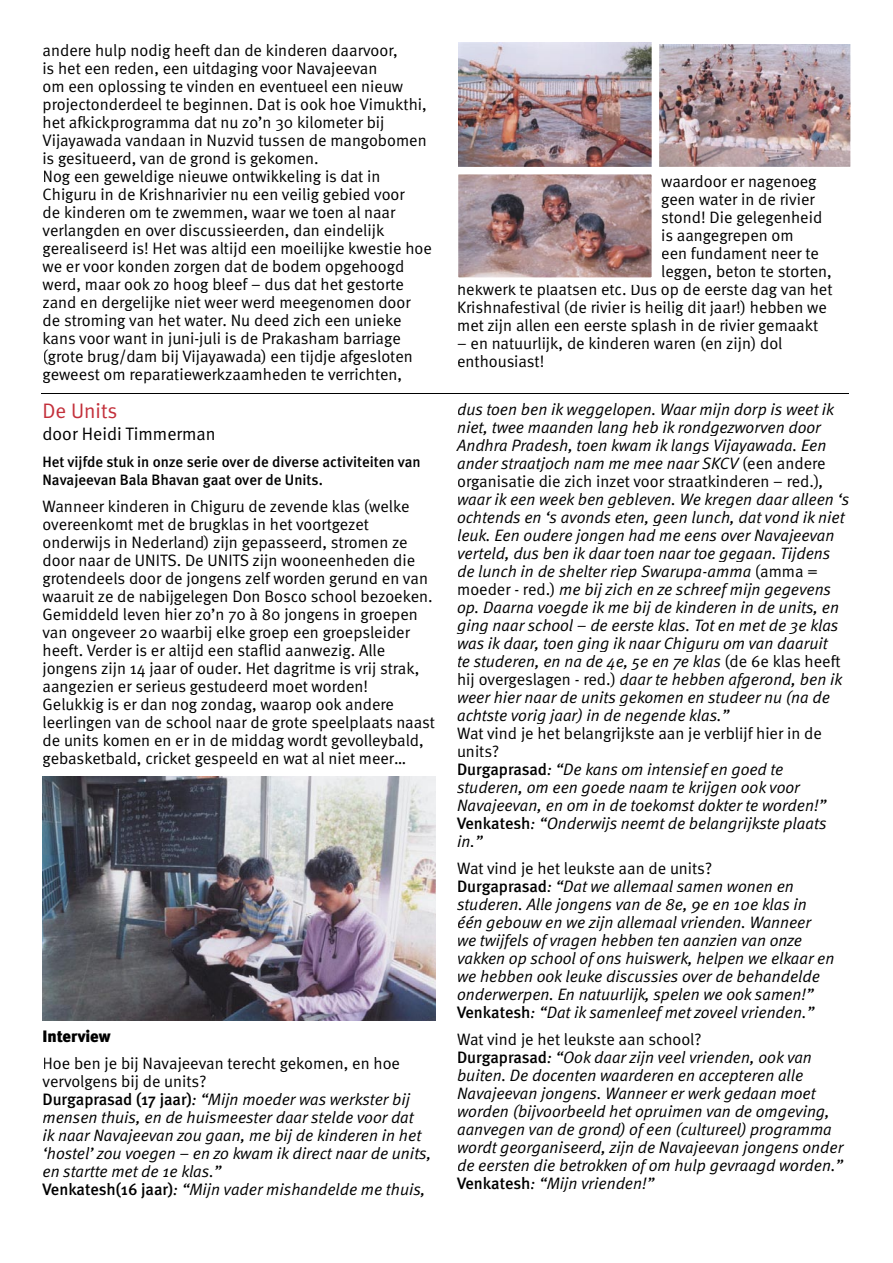
<style>
.page{position:relative;width:893px;height:1263px;background:#fff}
.page>*{position:absolute;margin:0;border:0;box-sizing:border-box;transform-origin:0 0}
.t1{font:21px "Meta Normal";color:#c3303b}
.t2{font:18px "Meta Normal";color:#000}
.t3{font:italic 16.5px/18px "Meta Normal";color:#000}
.t4{font:16.5px/18px "Meta Normal";color:#000}
.t5{font:900 16.5px "Meta";color:#000}
.t6{font:500 15px/18px "Meta";color:#000}
.s1{font-style:normal}
.s2{font-family:"Meta";font-weight:500;font-style:normal}
</style>
<div class="page">
<hr style="left:41px;top:393px;width:808px;height:1px;background:#000">
<img style="left:43px;top:776px;width:393px;height:244px">
<img style="left:458px;top:42px;width:393px;height:236px">
<p class="t4" style="left:43px;top:41px;width:391px">andere hulp nodig heeft dan de kinderen daarvoor,<br>is het een reden, een uitdaging voor Navajeevan<br>om een oplossing te vinden en eventueel een nieuw projectonderdeel te beginnen. Dat is ook hoe Vimukthi, het afkickprogramma dat nu zo’n 30 kilometer bij Vijayawada vandaan in Nuzvid tussen de mangobomen is gesitueerd, van de grond is gekomen.<br>Nog een geweldige nieuwe ontwikkeling is dat in Chiguru in de Krishnarivier nu een veilig gebied voor<br>de kinderen om te zwemmen, waar we toen al naar verlangden en over discussieerden, dan eindelijk gerealiseerd is! Het was altijd een moeilijke kwestie hoe we er voor konden zorgen dat de bodem opgehoogd werd, maar ook zo hoog bleef – dus dat het gestorte zand en dergelijke niet weer werd meegenomen door de stroming van het water. Nu deed zich een unieke kans voor want in juni-juli is de Prakasham barriage (grote brug/dam bij Vijayawada) een tijdje afgesloten geweest om reparatiewerkzaamheden te verrichten,</p>
<p class="t1" style="left:43px;top:399px;width:77px">De Units</p>
<p class="t2" style="left:43px;top:423px;width:175px">door Heidi Timmerman</p>
<p class="t6" style="left:43px;top:452px;width:380px">Het vijfde stuk in onze serie over de diverse activiteiten van<br>Navajeevan Bala Bhavan gaat over de Units.</p>
<p class="t4" style="left:43px;top:497px;width:394px">Wanneer kinderen in Chiguru de zevende klas (welke overeenkomt met de brugklas in het voortgezet onderwijs in Nederland) zijn gepasseerd, stromen ze door naar de UNITS. De UNITS zijn wooneenheden die grotendeels door de jongens zelf worden gerund en van waaruit ze de nabijgelegen Don Bosco school bezoeken.<br>Gemiddeld leven hier zo’n 70 à 80 jongens in groepen van ongeveer 20 waarbij elke groep een groepsleider heeft. Verder is er altijd een staflid aanwezig. Alle jongens zijn 14 jaar of ouder. Het dagritme is vrij strak, aangezien er serieus gestudeerd moet worden!<br>Gelukkig is er dan nog zondag, waarop ook andere leerlingen van de school naar de grote speelplaats naast de units komen en er in de middag wordt gevolleybald, gebasketbald, cricket gespeeld en wat al niet meer…</p>
<p class="t5" style="left:43px;top:1026px;width:70px">Interview</p>
<p class="t3" style="left:43px;top:1054px;width:390px"><span class="s1">Hoe ben je bij Navajeevan terecht gekomen, en hoe vervolgens bij de units?<br></span><span class="s2">Durgaprasad (17 jaar)</span>: “Mijn moeder was werkster bij mensen thuis, en de huismeester daar stelde voor dat<br>ik naar Navajeevan zou gaan, me bij de kinderen in het ‘hostel’ zou voegen – en zo kwam ik direct naar de units, en startte met de 1e klas.”<br><span class="s2">Venkatesh(16 jaar)</span>: “Mijn vader mishandelde me thuis,</p>
<p class="t4" style="left:661px;top:172px;width:157px">waardoor er nagenoeg</p>
<p class="t4" style="left:661px;top:190px;width:155px">geen water in de rivier</p>
<p class="t4" style="left:661px;top:208px;width:163px">stond! Die gelegenheid</p>
<p class="t4" style="left:661px;top:226px;width:134px">is aangegrepen om</p>
<p class="t4" style="left:661px;top:244px;width:159px">een fundament neer te</p>
<p class="t4" style="left:661px;top:262px;width:172px">leggen, beton te storten,</p>
<p class="t4" style="left:457px;top:280px;width:377px">hekwerk te plaatsen etc. Dus op de eerste dag van het</p>
<p class="t4" style="left:457px;top:298px;width:371px">Krishnafestival (de rivier is heilig dit jaar!) hebben we</p>
<p class="t4" style="left:457px;top:316px;width:363px">met zijn allen een eerste splash in de rivier gemaakt</p>
<p class="t4" style="left:457px;top:334px;width:327px">– en natuurlijk, de kinderen waren (en zijn) dol enthousiast!</p>
<p class="t3" style="left:457px;top:400px;width:394px">dus toen ben ik weggelopen. Waar mijn dorp is weet ik niet, twee maanden lang heb ik rondgezworven door Andhra Pradesh, toen kwam ik langs Vijayawada. Een ander straatjoch nam me mee naar SKCV <span class="s1">(een andere organisatie die zich inzet voor straatkinderen – red.)</span>, waar ik een week ben gebleven. We kregen daar alleen ‘s ochtends en ‘s avonds eten, geen lunch, dat vond ik niet leuk. Een oudere jongen had me eens over Navajeevan verteld, dus ben ik daar toen naar toe gegaan. Tijdens de lunch in de shelter riep Swarupa-amma <span class="s1">(amma = moeder - red.)</span> me bij zich en ze schreef mijn gegevens op. Daarna voegde ik me bij de kinderen in de units, en ging naar school – de eerste klas. Tot en met de 3e klas was ik daar, toen ging ik naar Chiguru om van daaruit<br>te studeren, en na de 4e, 5e en 7e klas <span class="s1">(de 6e klas heeft hij overgeslagen - red.)</span> daar te hebben afgerond, ben ik weer hier naar de units gekomen en studeer nu (na de achtste vorig jaar) in de negende klas.”</p>
<p class="t3" style="left:457px;top:724px;width:371px"><span class="s1">Wat vind je het belangrijkste aan je verblijf hier in de units?<br></span><span class="s2">Durgaprasad</span>: “De kans om intensief en goed te studeren, om een goede naam te krijgen ook voor Navajeevan, en om in de toekomst dokter te worden!” <span class="s2">Venkatesh</span>: “Onderwijs neemt de belangrijkste plaats in.”</p>
<p class="t3" style="left:457px;top:859px;width:379px"><span class="s1">Wat vind je het leukste aan de units?<br></span><span class="s2">Durgaprasad</span>: “Dat we allemaal samen wonen en studeren. Alle jongens van de 8e, 9e en 10e klas in één gebouw en we zijn allemaal vrienden. Wanneer we twijfels of vragen hebben ten aanzien van onze vakken op school of ons huiswerk, helpen we elkaar en we hebben ook leuke discussies over de behandelde onderwerpen. En natuurlijk, spelen we ook samen!” <span class="s2">Venkatesh</span>: “Dat ik samenleef met zoveel vrienden.”</p>
<p class="t3" style="left:457px;top:1030px;width:388px"><span class="s1">Wat vind je het leukste aan school?<br></span><span class="s2">Durgaprasad</span>: “Ook daar zijn veel vrienden, ook van buiten. De docenten waarderen en accepteren alle Navajeevan jongens. Wanneer er werk gedaan moet worden (bijvoorbeeld het opruimen van de omgeving, aanvegen van de grond) of een (cultureel) programma wordt georganiseerd, zijn de Navajeevan jongens onder de eersten die betrokken of om hulp gevraagd worden.” <span class="s2">Venkatesh</span>: “Mijn vrienden!”</p>
</div>
